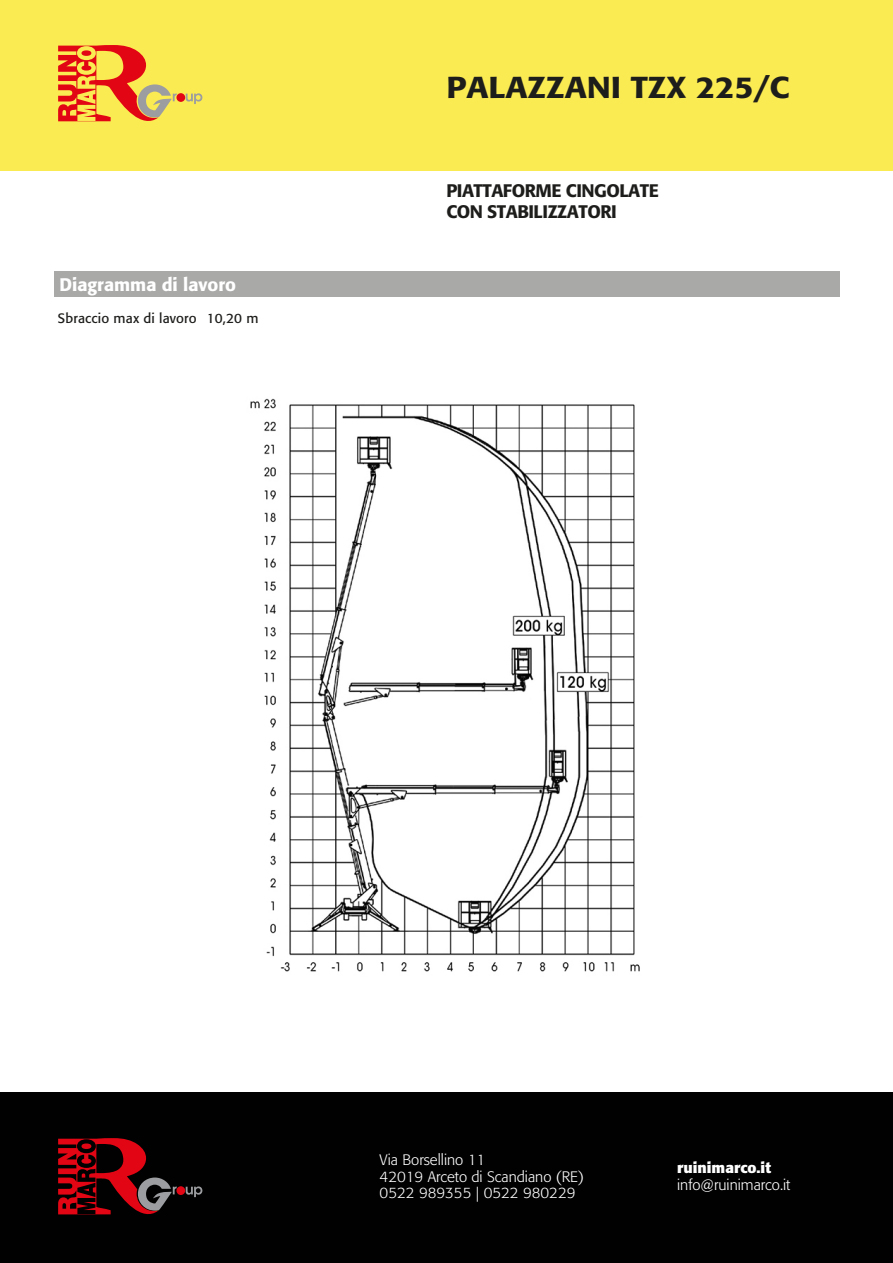
<style>
.page{position:relative;width:893px;height:1263px;background:#fff}
.page>*{position:absolute;margin:0;border:0;box-sizing:border-box;transform-origin:0 0}
.t1{font:500 30px "Formata";color:#1d1d1b;scale:1.1 1}
.t2{font:500 18px/21.6px "Formata";letter-spacing:-.025em;color:#1d1d1b}
.t3{font:500 18px "Formata";color:#fff}
.t4{font:300 15px/16.5px "Formata";color:#fff}
.t5{font:700 15px "Formata";color:#fff}
.t6{font:13.5px "Formata";letter-spacing:.01em;color:#1d1d1b}
</style>
<div class="page">
<div style="left:54px;top:271px;width:785px;height:26px;background:#a9a9a8"></div>
<div style="left:0;top:0;width:893px;height:170px;background:#fbeb53"></div>
<div style="left:0;top:1093px;width:893px;height:170px;background:#010101"></div>
<svg style="left:186px;top:93px;width:16px;height:11px"></svg>
<div style="left:176px;top:93px;width:9px;height:9px;background:#e20614;border-radius:50%"></div>
<svg style="left:58px;top:45px;width:119px;height:77px"></svg>
<svg style="left:186px;top:1186px;width:16px;height:11px"></svg>
<div style="left:176px;top:1186px;width:9px;height:9px;background:#e20614;border-radius:50%"></div>
<svg style="left:58px;top:1138px;width:119px;height:77px"></svg>
<img style="left:250px;top:398px;width:390px;height:574px">
<p class="t3" style="left:59px;top:274px;width:178px">Diagramma di lavoro</p>
<p class="t6" style="left:58px;top:310px;width:202px">Sbraccio max di lavoro 10,20 m</p>
<h1 class="t1" style="left:446px;top:68px;width:313px">PALAZZANI TZX 225/C</h1>
<p class="t2" style="left:446px;top:179px;width:214px">PIATTAFORME CINGOLATE<br>CON STABILIZZATORI</p>
<p class="t4" style="left:380px;top:1152px;width:206px">Via Borsellino 11<br>42019 Arceto di Scandiano (RE)<br>0522 989355 | 0522 980229</p>
<p class="t5" style="left:677px;top:1158px;width:95px">ruinimarco.it</p>
<p class="t4" style="left:677px;top:1176px;width:115px">info@ruinimarco.it</p>
</div>
